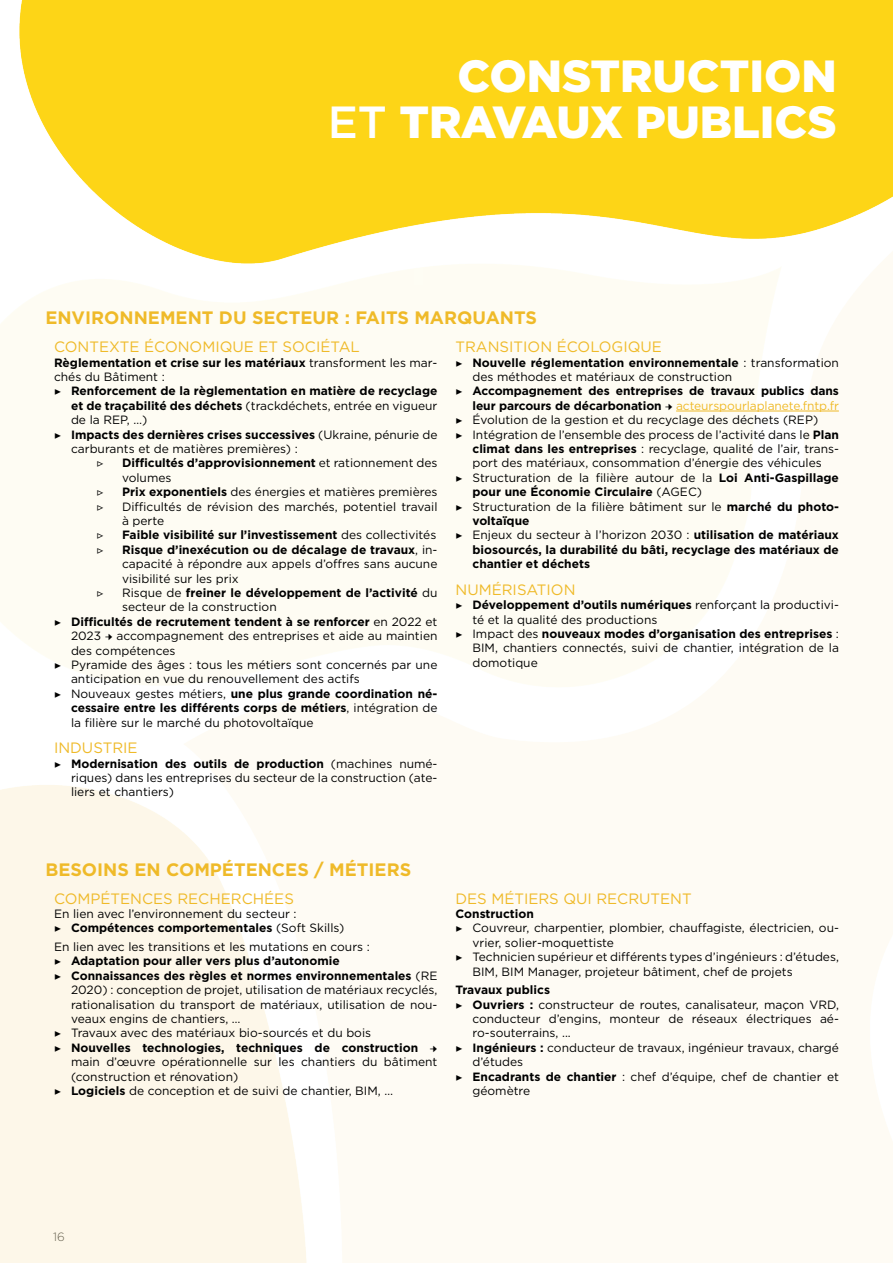
<style>
.page{position:relative;width:893px;height:1263px;background:#fff}
.page>*{position:absolute;margin:0;border:0;box-sizing:border-box;transform-origin:0 0}
.t1{font:900 45px/46.5px "Gotham";color:#fff;text-align:right}
.t2{font:700 18px "Gotham";color:#efba29}
.t3{font:15px "Gotham";color:#efba29}
.t4{font:12px/14.4px "Gotham";color:#000}
.t5{font:700 12px/14.4px "Gotham";color:#000}
.t6{font:12px "Gotham";letter-spacing:-.01em;color:#efba29}
.t7{font:12px "Minion Pro";color:#000}
.t8{font:300 12px "Gotham";color:#575756}
.s1{font-weight:500}
.s2{font-weight:400}
.s3{font-family:"Minion Pro";font-weight:400}
.s4{font-weight:700}
.s5{font-family:"Minion Pro"}
.s6{font-weight:700;color:#000}
.s7{font-family:"Minion Pro";color:#000}
</style>
<div class="page">
<img style="left:0;top:0;width:893px;height:1263px">
<hr style="left:676px;top:411px;width:163px;height:1px;background:#efba29">
<h1 class="t1" style="left:328px;top:52px;width:510px">CONSTRUCTION<br><span class="s1">ET</span> TRAVAUX PUBLICS</h1>
<h2 class="t2" style="left:45px;top:306px;width:493px">ENVIRONNEMENT DU SECTEUR : FAITS MARQUANTS</h2>
<p class="t3" style="left:54px;top:337px;width:307px">CONTEXTE ÉCONOMIQUE ET SOCIÉTAL</p>
<p class="t5" style="left:54px;top:355px;width:385px">Règlementation et crise sur les matériaux <span class="s2">transforment les mar-</span></p>
<p class="t4" style="left:54px;top:369px;width:112px">chés du Bâtiment :</p>
<p class="t5" style="left:54px;top:384px;width:385px"><span class="s3">▶</span> Renforcement de la règlementation en matière de recyclage</p>
<p class="t4" style="left:71px;top:398px;width:368px"><span class="s4">et de traçabilité des déchets</span> (trackdéchets, entrée en vigueur</p>
<p class="t4" style="left:71px;top:412px;width:78px">de la REP, …)</p>
<p class="t5" style="left:54px;top:427px;width:385px"><span class="s3">▶</span> Impacts des dernières crises successives <span class="s2">(Ukraine, pénurie de</span></p>
<p class="t4" style="left:71px;top:441px;width:228px">carburants et de matières premières) :</p>
<p class="t7" style="left:97px;top:455px;width:9px">▷</p>
<p class="t5" style="left:122px;top:456px;width:317px">Difficultés d’approvisionnement <span class="s2">et rationnement des volumes</span></p>
<p class="t7" style="left:97px;top:484px;width:9px">▷</p>
<p class="t4" style="left:122px;top:484px;width:317px"><span class="s4">Prix exponentiels</span> des énergies et matières premières</p>
<p class="t7" style="left:97px;top:499px;width:9px">▷</p>
<p class="t4" style="left:122px;top:499px;width:317px">Difficultés de révision des marchés, potentiel travail à perte</p>
<p class="t7" style="left:97px;top:527px;width:9px">▷</p>
<p class="t5" style="left:122px;top:528px;width:316px">Faible visibilité sur l’investissement <span class="s2">des collectivités</span></p>
<p class="t7" style="left:97px;top:542px;width:9px">▷</p>
<p class="t4" style="left:122px;top:542px;width:317px;text-align:justify"><span class="s4">Risque d’inexécution ou de décalage de travaux</span>, in&shy;capacité à répondre aux appels d’offres sans aucune visibilité sur les prix</p>
<p class="t7" style="left:97px;top:585px;width:9px">▷</p>
<p class="t5" style="left:122px;top:585px;width:317px"><span class="s2">Risque de</span> freiner le développement de l’activité <span class="s2">du</span></p>
<p class="t4" style="left:122px;top:600px;width:156px">secteur de la construction</p>
<p class="t5" style="left:54px;top:614px;width:385px"><span class="s3">▶</span> Difficultés de recrutement tendent à se renforcer <span class="s2">en 2022 et</span></p>
<p class="t4" style="left:71px;top:628px;width:368px">2023 <span class="s5">→</span> accompagnement des entreprises et aide au maintien</p>
<p class="t4" style="left:71px;top:643px;width:106px">des compétences</p>
<p class="t4" style="left:54px;top:657px;width:385px"><span class="s5">▶</span> Pyramide des âges : tous les métiers sont concernés par une</p>
<p class="t4" style="left:71px;top:672px;width:290px">anticipation en vue du renouvellement des actifs</p>
<p class="t5" style="left:54px;top:686px;width:385px"><span class="s3">▶</span> <span class="s2">Nouveaux gestes métiers,</span> une plus grande coordination né-</p>
<p class="t5" style="left:71px;top:701px;width:368px">cessaire entre les différents corps de métiers<span class="s2">, intégration de</span></p>
<p class="t4" style="left:71px;top:715px;width:244px">la filière sur le marché du photovoltaïque</p>
<p class="t3" style="left:54px;top:738px;width:85px">INDUSTRIE</p>
<p class="t4" style="left:71px;top:756px;width:368px;text-align:justify;text-indent:-17px"><span class="s5">▶</span> <span class="s4">Modernisation des outils de production</span> (machines numé&shy;riques) dans les entreprises du secteur de la construction (ate&shy;liers et chantiers)</p>
<p class="t3" style="left:455px;top:337px;width:208px">TRANSITION ÉCOLOGIQUE</p>
<p class="t5" style="left:455px;top:355px;width:385px"><span class="s3">▶</span> Nouvelle réglementation environnementale <span class="s2">: transformation</span></p>
<p class="t4" style="left:472px;top:369px;width:261px">des méthodes et matériaux de construction</p>
<p class="t5" style="left:455px;top:384px;width:385px"><span class="s3">▶</span> Accompagnement des entreprises de travaux publics dans</p>
<p class="t6" style="left:472px;top:398px;width:368px"><span class="s6">leur parcours de décarbonation</span> <span class="s7">→</span> acteurspourlaplanete.fntp.fr</p>
<p class="t4" style="left:455px;top:412px;width:364px"><span class="s5">▶</span> Évolution de la gestion et du recyclage des déchets (REP)</p>
<p class="t4" style="left:455px;top:427px;width:385px"><span class="s5">▶</span> Intégration de l’ensemble des process de l’activité dans le <span class="s4">Plan</span></p>
<p class="t4" style="left:472px;top:441px;width:368px"><span class="s4">climat dans les entreprises</span> : recyclage, qualité de l’air, trans-</p>
<p class="t4" style="left:472px;top:456px;width:351px">port des matériaux, consommation d’énergie des véhicules</p>
<p class="t4" style="left:455px;top:470px;width:385px"><span class="s5">▶</span> Structuration de la filière autour de la <span class="s4">Loi Anti-Gaspillage</span></p>
<p class="t5" style="left:472px;top:485px;width:231px">pour une Économie Circulaire <span class="s2">(AGEC)</span></p>
<p class="t4" style="left:455px;top:499px;width:385px"><span class="s5">▶</span> Structuration de la filière bâtiment sur le <span class="s4">marché du photo-</span></p>
<p class="t5" style="left:472px;top:513px;width:59px">voltaïque</p>
<p class="t4" style="left:455px;top:528px;width:385px"><span class="s5">▶</span> Enjeux du secteur à l’horizon 2030 : <span class="s4">utilisation de matériaux</span></p>
<p class="t5" style="left:472px;top:542px;width:368px">biosourcés, la durabilité du bâti, recyclage des matériaux de</p>
<p class="t5" style="left:472px;top:557px;width:119px">chantier et déchets</p>
<p class="t3" style="left:455px;top:580px;width:122px">NUMÉRISATION</p>
<p class="t5" style="left:455px;top:598px;width:385px"><span class="s3">▶</span> Développement d’outils numériques <span class="s2">renforçant la productivi-</span></p>
<p class="t4" style="left:472px;top:612px;width:186px">té et la qualité des productions</p>
<p class="t5" style="left:455px;top:626px;width:385px"><span class="s3">▶</span> <span class="s2">Impact des</span> nouveaux modes d’organisation des entreprises <span class="s2">:</span></p>
<p class="t4" style="left:472px;top:641px;width:368px">BIM, chantiers connectés, suivi de chantier, intégration de la</p>
<p class="t4" style="left:472px;top:655px;width:67px">domotique</p>
<h2 class="t2" style="left:45px;top:857px;width:367px">BESOINS EN COMPÉTENCES / MÉTIERS</h2>
<p class="t3" style="left:54px;top:889px;width:241px">COMPÉTENCES RECHERCHÉES</p>
<p class="t4" style="left:54px;top:906px;width:292px">En lien avec l’environnement du secteur :<br><span class="s5">▶</span> <span class="s4">Compétences comportementales</span> (Soft Skills)</p>
<p class="t4" style="left:54px;top:939px;width:317px">En lien avec les transitions et les mutations en cours :</p>
<p class="t5" style="left:54px;top:954px;width:287px"><span class="s3">▶</span> Adaptation pour aller vers plus d’autonomie</p>
<p class="t5" style="left:54px;top:968px;width:385px"><span class="s3">▶</span> Connaissances des règles et normes environnementales <span class="s2">(RE</span></p>
<p class="t4" style="left:71px;top:982px;width:368px">2020) : conception de projet, utilisation de matériaux recyclés,</p>
<p class="t4" style="left:71px;top:997px;width:368px">rationalisation du transport de matériaux, utilisation de nou-</p>
<p class="t4" style="left:71px;top:1011px;width:171px">veaux engins de chantiers, …</p>
<p class="t4" style="left:54px;top:1026px;width:319px"><span class="s5">▶</span> Travaux avec des matériaux bio-sourcés et du bois</p>
<p class="t5" style="left:54px;top:1040px;width:385px"><span class="s3">▶</span> Nouvelles technologies, techniques de construction <span class="s3">→</span></p>
<p class="t4" style="left:71px;top:1054px;width:368px">main d’œuvre opérationnelle sur les chantiers du bâtiment</p>
<p class="t4" style="left:71px;top:1069px;width:169px">(construction et rénovation)</p>
<p class="t4" style="left:54px;top:1083px;width:341px"><span class="s5">▶</span> <span class="s4">Logiciels</span> de conception et de suivi de chantier, BIM, …</p>
<p class="t3" style="left:455px;top:889px;width:238px">DES MÉTIERS QUI RECRUTENT</p>
<p class="t5" style="left:455px;top:906px;width:80px">Construction</p>
<p class="t4" style="left:455px;top:921px;width:385px"><span class="s5">▶</span> Couvreur, charpentier, plombier, chauffagiste, électricien, ou-</p>
<p class="t4" style="left:472px;top:935px;width:143px">vrier, solier-moquettiste</p>
<p class="t4" style="left:455px;top:949px;width:385px"><span class="s5">▶</span> Technicien supérieur et différents types d’ingénieurs : d’études,</p>
<p class="t4" style="left:472px;top:964px;width:322px">BIM, BIM Manager, projeteur bâtiment, chef de projets</p>
<p class="t5" style="left:455px;top:983px;width:96px">Travaux publics</p>
<p class="t4" style="left:455px;top:997px;width:385px"><span class="s5">▶</span> <span class="s4">Ouvriers :</span> constructeur de routes, canalisateur, maçon VRD,</p>
<p class="t4" style="left:472px;top:1011px;width:368px">conducteur d’engins, monteur de réseaux électriques aé-</p>
<p class="t4" style="left:472px;top:1026px;width:100px">ro-souterrains, ...</p>
<p class="t4" style="left:455px;top:1040px;width:385px"><span class="s5">▶</span> <span class="s4">Ingénieurs :</span> conducteur de travaux, ingénieur travaux, chargé</p>
<p class="t4" style="left:472px;top:1054px;width:52px">d’études</p>
<p class="t4" style="left:455px;top:1069px;width:385px"><span class="s5">▶</span> <span class="s4">Encadrants de chantier</span> : chef d’équipe, chef de chantier et</p>
<p class="t4" style="left:472px;top:1083px;width:59px">géomètre</p>
<p class="t8" style="left:53px;top:1229px;width:13px">16</p>
</div>
